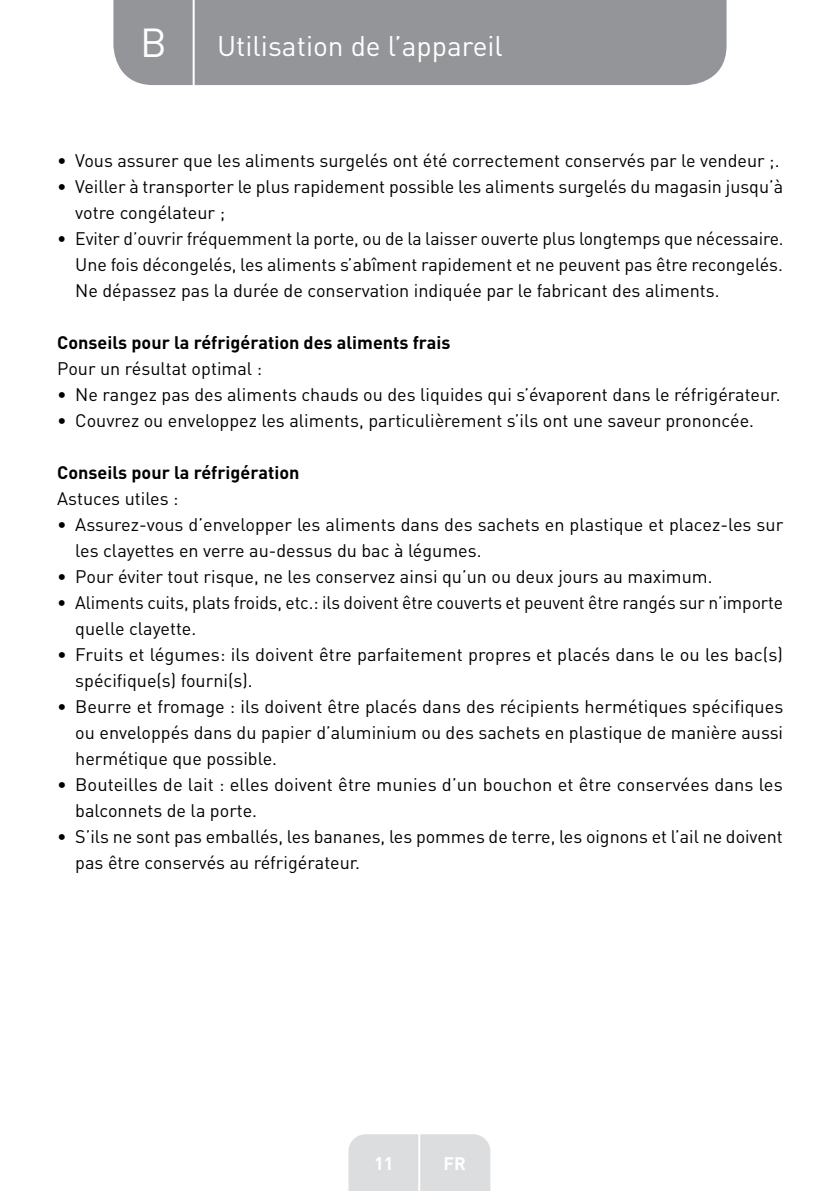
<style>
.page{position:relative;width:840px;height:1191px;background:#fff}
.page>*{position:absolute;margin:0;border:0;box-sizing:border-box;transform-origin:0 0}
.t1{font:40px "DIN Pro";color:#fff}
.t2{font:28px "DIN Pro";color:#fff}
.t3{font:18px/26px "DIN Pro";color:#000}
.t4{font:700 18px "DIN Pro";color:#000}
.t5{font:700 18px "DIN Pro";color:#fff}
</style>
<div class="page">
<div style="left:113px;top:0;width:613px;height:85px;background:#939598"></div>
<div style="left:348px;top:1134px;width:142px;height:57px;background:#dcddde"></div>
<hr style="left:418px;top:1111px;width:2px;height:80px;background:#fff">
<hr style="left:192px;top:0;width:2px;height:88px;background:#fff">
<h1 class="t1" style="left:140px;top:15px;width:28px">B</h1>
<h2 class="t2" style="left:217px;top:27px;width:287px">Utilisation de l’appareil</h2>
<p class="t3" style="left:57px;top:147px;width:723px">• Vous assurer que les aliments surgelés ont été correctement conservés par le vendeur ;.</p>
<p class="t3" style="left:75px;top:173px;width:709px;text-indent:-18px">• Veiller à transporter le plus rapidement possible les aliments surgelés du magasin jusqu’à votre congélateur ;</p>
<p class="t3" style="left:75px;top:225px;width:709px;text-align:justify;text-indent:-18px">• Eviter d’ouvrir fréquemment la porte, ou de la laisser ouverte plus longtemps que nécessaire.<br>Une fois décongelés, les aliments s’abîment rapidement et ne peuvent pas être recongelés.<br>Ne dépassez pas la durée de conservation indiquée par le fabricant des aliments.</p>
<p class="t4" style="left:57px;top:330px;width:394px">Conseils pour la réfrigération des aliments frais</p>
<p class="t3" style="left:57px;top:355px;width:206px">Pour un résultat optimal :</p>
<p class="t3" style="left:57px;top:381px;width:724px">• Ne rangez pas des aliments chauds ou des liquides qui s’évaporent dans le réfrigérateur.</p>
<p class="t3" style="left:57px;top:407px;width:698px">• Couvrez ou enveloppez les aliments, particulièrement s’ils ont une saveur prononcée.</p>
<p class="t4" style="left:57px;top:460px;width:243px">Conseils pour la réfrigération</p>
<p class="t3" style="left:57px;top:485px;width:123px">Astuces utiles :</p>
<p class="t3" style="left:75px;top:511px;width:709px;text-indent:-18px">• Assurez-vous d’envelopper les aliments dans des sachets en plastique et placez-les sur les clayettes en verre au-dessus du bac à légumes.</p>
<p class="t3" style="left:57px;top:563px;width:656px">• Pour éviter tout risque, ne les conservez ainsi qu’un ou deux jours au maximum.</p>
<p class="t3" style="left:75px;top:589px;width:708px;text-indent:-18px">• Aliments cuits, plats froids, etc.: ils doivent être couverts et peuvent être rangés sur n’importe quelle clayette.</p>
<p class="t3" style="left:75px;top:641px;width:709px;text-indent:-18px">• Fruits et légumes: ils doivent être parfaitement propres et placés dans le ou les bac(s) spécifique(s) fourni(s).</p>
<p class="t3" style="left:75px;top:693px;width:709px;text-align:justify;text-indent:-18px">• Beurre et fromage : ils doivent être placés dans des récipients hermétiques spécifiques ou enveloppés dans du papier d’aluminium ou des sachets en plastique de manière aussi hermétique que possible.</p>
<p class="t3" style="left:75px;top:771px;width:708px;text-indent:-18px">• Bouteilles de lait : elles doivent être munies d’un bouchon et être conservées dans les balconnets de la porte.</p>
<p class="t3" style="left:75px;top:823px;width:708px;text-indent:-18px">• S’ils ne sont pas emballés, les bananes, les pommes de terre, les oignons et l’ail ne doivent pas être conservés au réfrigérateur.</p>
<p class="t5" style="left:374px;top:1150px;width:21px">11</p>
<p class="t5" style="left:443px;top:1150px;width:24px">FR</p>
</div>
